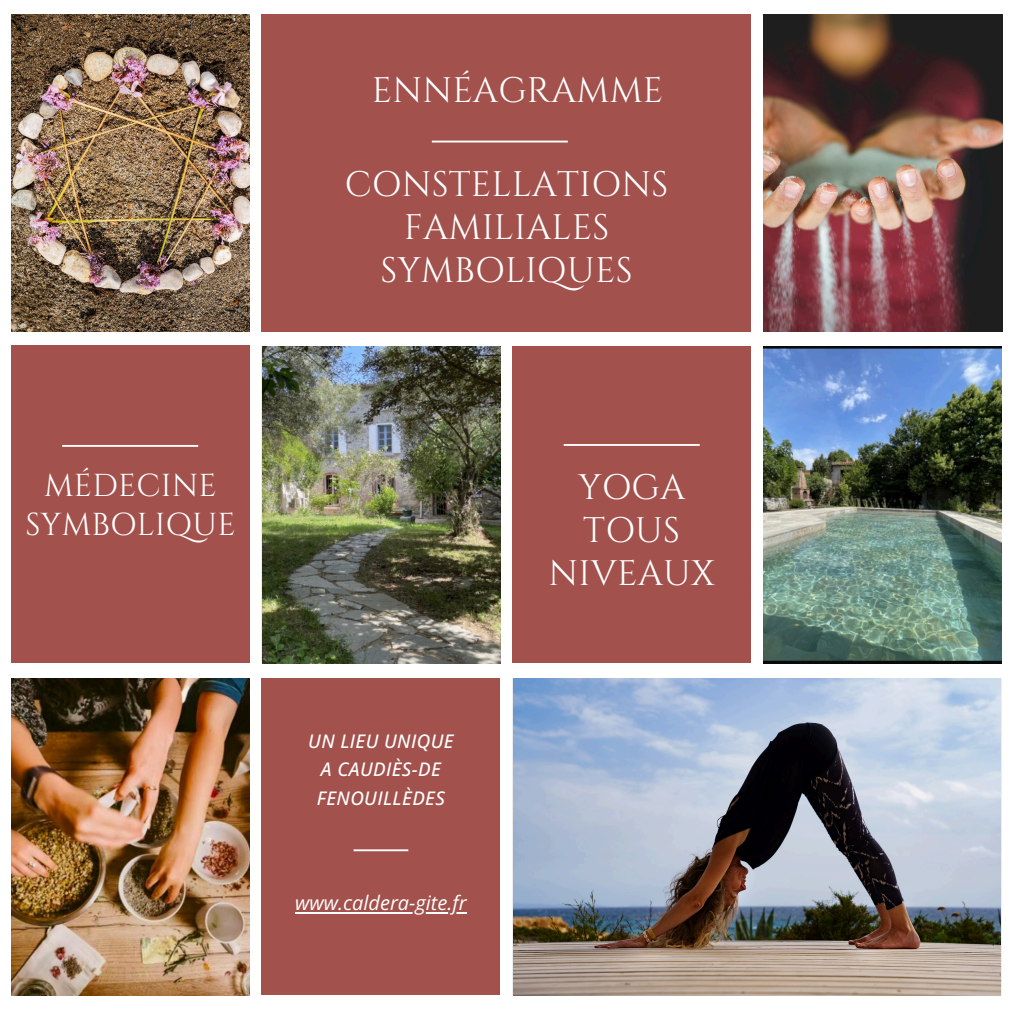
<style>
.page{position:relative;width:1013px;height:1013px;background:#fff}
.page>*{position:absolute;margin:0;border:0;box-sizing:border-box;transform-origin:0 0}
.t1{font:35.38px/43.1px "Cinzel";letter-spacing:.005em;color:#fff;text-align:center}
.t2{font:31.62px/38.5px "Cinzel";letter-spacing:.005em;color:#fff;text-align:center}
.t3{font:italic 20px "Open Sans";color:#fff}
.t4{font:italic 500 18.75px/28.1px "Open Sans";letter-spacing:.02em;color:#fff;text-align:center}
</style>
<div class="page">
<div style="left:12px;top:346px;width:238px;height:317px;background:#a2514c"></div>
<div style="left:262px;top:14px;width:489px;height:317px;background:#a2514c"></div>
<div style="left:262px;top:678px;width:238px;height:317px;background:#a2514c"></div>
<div style="left:512px;top:346px;width:239px;height:317px;background:#a2514c"></div>
<img style="left:12px;top:14px;width:238px;height:317px">
<img style="left:262px;top:346px;width:238px;height:317px">
<img style="left:513px;top:678px;width:487px;height:317px">
<img style="left:12px;top:678px;width:238px;height:317px">
<img style="left:763px;top:346px;width:238px;height:317px">
<img style="left:763px;top:15px;width:239px;height:317px">
<hr style="left:295px;top:911px;width:171px;height:2px;background:#fff">
<hr style="left:432px;top:141px;width:136px;height:1px;background:#fff">
<hr style="left:353px;top:849px;width:55px;height:2px;background:#fff">
<hr style="left:563px;top:444px;width:136px;height:2px;background:#fff">
<hr style="left:62px;top:445px;width:136px;height:2px;background:#fff">
<h1 class="t1" style="left:372px;top:69px;width:293px">ENNÉAGRAMME</h1>
<p class="t1" style="left:345px;top:164px;width:325px">CONSTELLATIONS<br>FAMILIALES<br>SYMBOLIQUES</p>
<p class="t2" style="left:25px;top:467px;width:212px">MÉDECINE<br>SYMBOLIQUE</p>
<h3 class="t4" style="left:308px;top:727px;width:147px">UN LIEU UNIQUE<br>A CAUDIÈS-DE<br>FENOUILLÈDES</h3>
<p class="t3" style="left:295px;top:888px;width:173px">www.caldera-gite.fr</p>
<p class="t1" style="left:548px;top:467px;width:168px">YOGA<br>TOUS<br>NIVEAUX</p>
</div>
